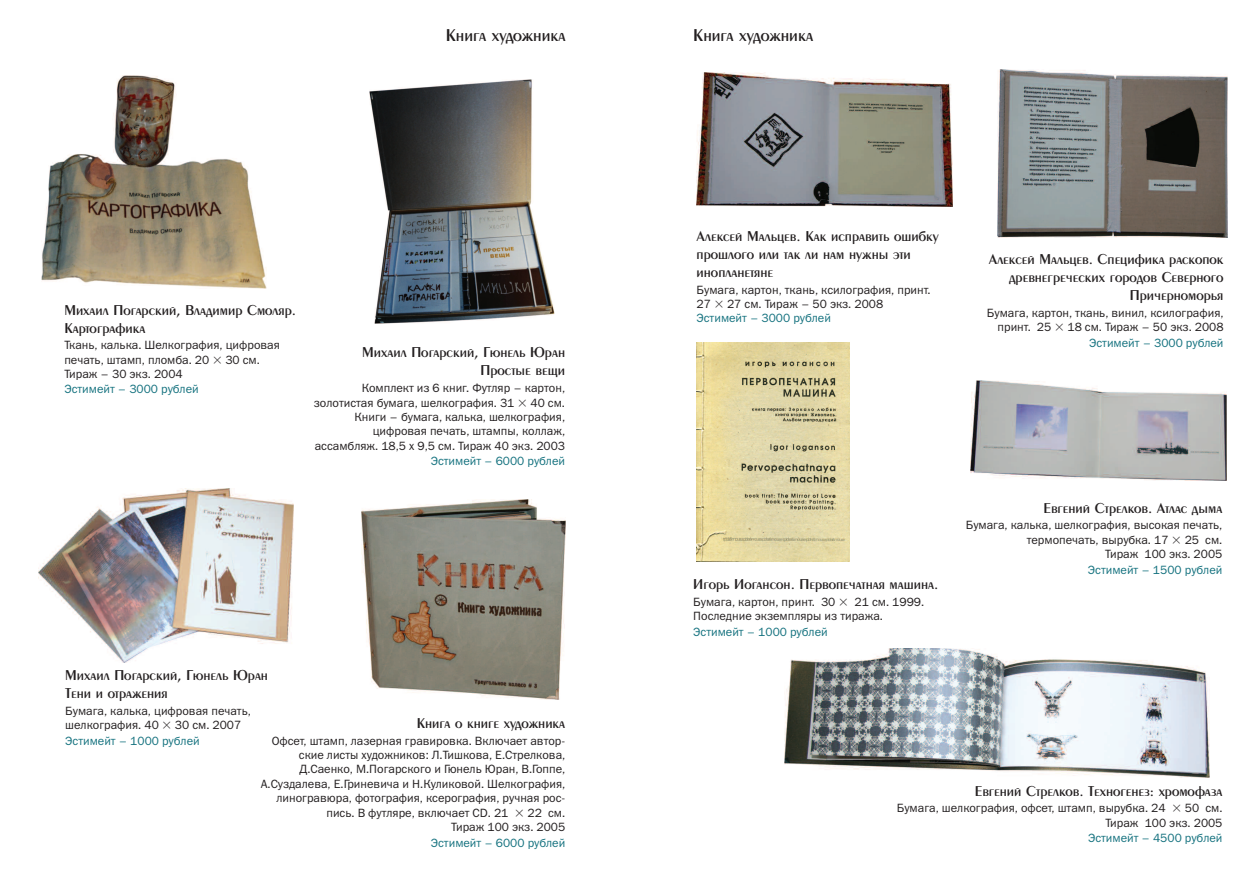
<style>
.page{position:relative;width:1259px;height:893px;background:#fff}
.page>*{position:absolute;margin:0;border:0;box-sizing:border-box;transform-origin:0 0}
.t1{font:18px "Penta Demi";color:#231f20}
.t2{font:15px/18px "Penta Demi";color:#231f20}
.t3{font:12px/14.4px "Franklin Gothic Book C";color:#231f20;text-align:right}
.t4{font:12px "Franklin Gothic Book C";color:#15727f}
.s1{font-family:"Mathematical Pi One"}
.s2{color:#15727f}
</style>
<div class="page">
<img style="left:696px;top:73px;width:256px;height:133px">
<img style="left:997px;top:70px;width:230px;height:168px">
<img style="left:970px;top:380px;width:256px;height:100px">
<img style="left:696px;top:342px;width:154px;height:219px">
<img style="left:784px;top:649px;width:425px;height:128px">
<img style="left:42px;top:76px;width:225px;height:213px">
<img style="left:370px;top:79px;width:185px;height:245px">
<img style="left:361px;top:499px;width:205px;height:200px">
<img style="left:38px;top:488px;width:255px;height:175px">
<h1 class="t1" style="left:446px;top:24px;width:121px">Книга художника</h1>
<p class="t2" style="left:64px;top:300px;width:233px">Михаил Погарский, Владимир Смоляр.<br>Картографика</p>
<p class="t3" style="left:64px;top:338px;width:217px;text-align:left">Ткань, калька. Шелкография, цифровая печать, штамп, пломба. 20 <span class="s1">-</span> 30 см.<br>Тираж – 30 экз. 2004</p>
<p class="t4" style="left:64px;top:381px;width:136px">Эстимейт – 3000 рублей</p>
<p class="t2" style="left:362px;top:343px;width:204px;text-align:right">Михаил Погарский, Гюнель Юран<br>Простые вещи</p>
<p class="t3" style="left:314px;top:381px;width:253px">Комплект из 6 книг. Футляр – картон, золотистая бумага, шелкография. 31 <span class="s1">-</span> 40 см.<br>Книги – бумага, калька, шелкография, цифровая печать, штампы, коллаж, ассамбляж. 18,5 х 9,5 см. Тираж 40 экз. 2003</p>
<p class="t4" style="left:431px;top:454px;width:136px">Эстимейт – 6000 рублей</p>
<p class="t2" style="left:65px;top:666px;width:204px">Михаил Погарский, Гюнель Юран<br>Тени и отражения</p>
<p class="t3" style="left:65px;top:704px;width:187px;text-align:left">Бумага, калька, цифровая печать, шелкография. 40 <span class="s1">-</span> 30 см. 2007</p>
<p class="t4" style="left:65px;top:734px;width:136px">Эстимейт – 1000 рублей</p>
<p class="t2" style="left:417px;top:714px;width:150px">Книга о книге художника</p>
<p class="t3" style="left:261px;top:733px;width:306px">Офсет, штамп, лазерная гравировка. Включает автор&shy;ские листы художников: Л.Тишкова, Е.Стрелкова, Д.Саенко, М.Погарского и Гюнель Юран, В.Гоппе, А.Суздалева, Е.Гриневича и Н.Куликовой. Шелкография, линогравюра, фотография, ксерография, ручная рос&shy;пись. В футляре, включает СD. 21 <span class="s1">-</span> 22 см.<br>Тираж 100 экз. 2005</p>
<p class="t4" style="left:431px;top:835px;width:136px">Эстимейт – 6000 рублей</p>
<h1 class="t1" style="left:693px;top:24px;width:121px">Книга художника</h1>
<p class="t2" style="left:696px;top:227px;width:244px">Алексей Мальцев. Как исправить ошибку прошлого или так ли нам нужны эти инопланетяне</p>
<p class="t3" style="left:696px;top:282px;width:236px;text-align:left">Бумага, картон, ткань, ксилография, принт.<br>27 <span class="s1">-</span> 27 см. Тираж – 50 экз. 2008<br><span class="s2">Эстимейт – 3000 рублей</span></p>
<p class="t2" style="left:989px;top:250px;width:236px;text-align:right">Алексей Мальцев. Специфика раскопок древнегреческих городов Северного<br>Причерноморья</p>
<p class="t3" style="left:987px;top:306px;width:238px">Бумага, картон, ткань, винил, ксилография, принт. 25 <span class="s1">-</span> 18 см. Тираж – 50 экз. 2008</p>
<p class="t4" style="left:1089px;top:336px;width:136px">Эстимейт – 3000 рублей</p>
<p class="t2" style="left:693px;top:575px;width:247px">Игорь Иогансон. Первопечатная машина.</p>
<p class="t3" style="left:693px;top:595px;width:232px;text-align:left">Бумага, картон, принт. 30 <span class="s1">-</span> 21 см. 1999.<br>Последние экземпляры из тиража.</p>
<p class="t4" style="left:693px;top:625px;width:136px">Эстимейт – 1000 рублей</p>
<p class="t2" style="left:1043px;top:498px;width:180px">Евгений Стрелков. Атлас дыма</p>
<p class="t3" style="left:965px;top:518px;width:258px">Бумага, калька, шелкография, высокая печать, термопечать, вырубка. 17 <span class="s1">-</span> 25 см.<br>Тираж 100 экз. 2005</p>
<p class="t4" style="left:1088px;top:563px;width:136px">Эстимейт – 1500 рублей</p>
<p class="t2" style="left:974px;top:781px;width:249px">Евгений Стрелков. Техногенез: хромофаза</p>
<p class="t3" style="left:897px;top:801px;width:327px">Бумага, шелкография, офсет, штамп, вырубка. 24 <span class="s1">-</span> 50 см.<br>Тираж 100 экз. 2005</p>
<p class="t4" style="left:1088px;top:831px;width:136px">Эстимейт – 4500 рублей</p>
</div>
